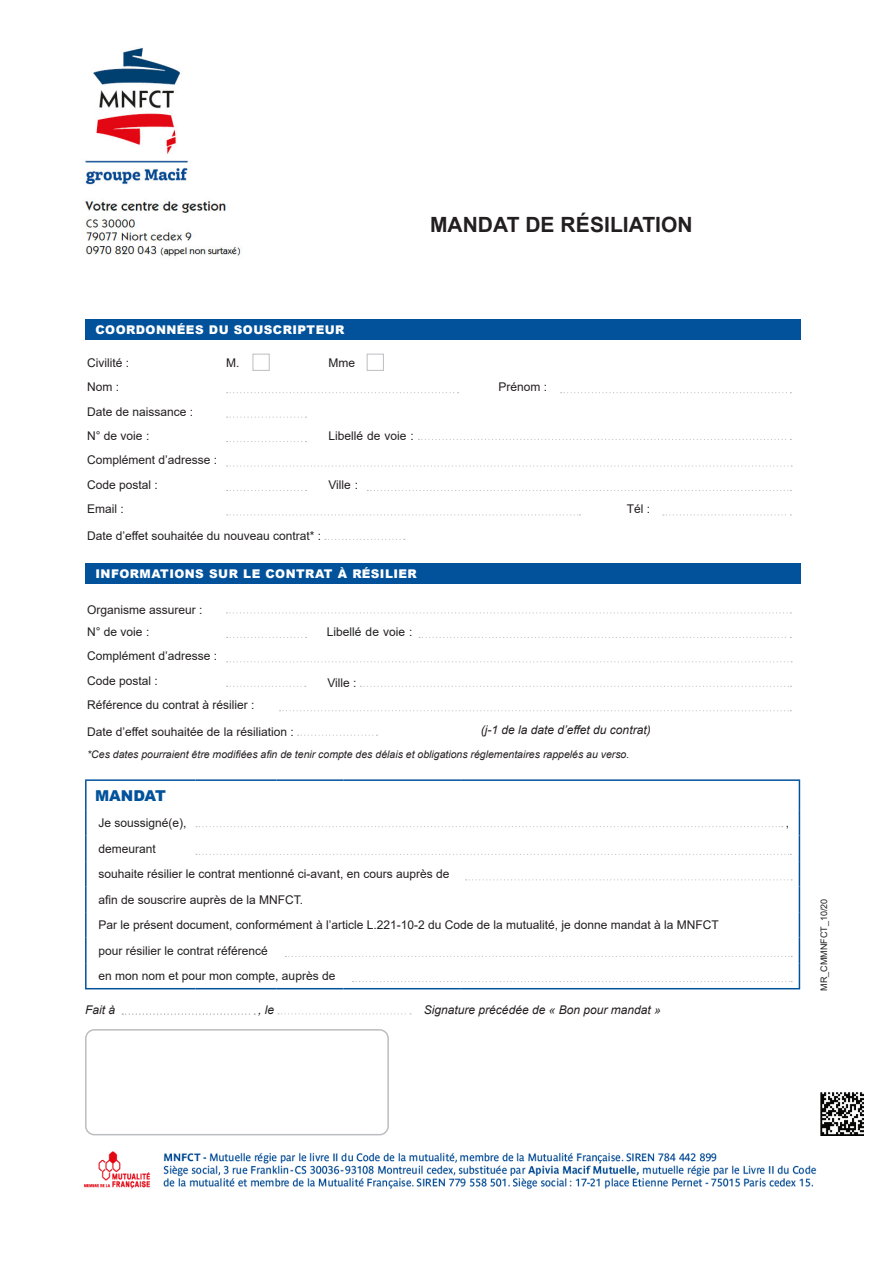
<style>
.page{position:relative;width:893px;height:1263px;background:#fff}
.page>*{position:absolute;margin:0;border:0;box-sizing:border-box;transform-origin:0 0}
.t1{font:700 21px "Arial";color:#231f20}
.t2{font:900 15px "Arial";color:#01519b}
.t3{font:12px/25.5px "Arial";color:#231f20}
.t4{font:italic 12px "Arial";color:#231f20}
.t5{font:900 12px "Arial";letter-spacing:.035em;color:#fff}
.t6{font:italic 10.5px "Arial";color:#231f20}
.t7{font:9px "Arial";color:#231f20}
</style>
<div class="page">
<svg style="left:278px;top:1013px;width:133px;height:1px"></svg>
<div style="left:85px;top:1029px;width:304px;height:106px;border:2px solid #bcbdc0;border-radius:9px"></div>
<svg style="left:122px;top:1013px;width:133px;height:2px"></svg>
<div style="left:85px;top:319px;width:715px;height:20px;background:#01519b"></div>
<div style="left:253px;top:354px;width:17px;height:17px;background:#fff;border:1px solid #bcbdc0"></div>
<div style="left:367px;top:354px;width:17px;height:17px;background:#fff;border:1px solid #bcbdc0"></div>
<svg style="left:227px;top:392px;width:232px;height:1px"></svg>
<svg style="left:561px;top:392px;width:230px;height:1px"></svg>
<svg style="left:227px;top:417px;width:80px;height:1px"></svg>
<svg style="left:227px;top:441px;width:79px;height:1px"></svg>
<svg style="left:418px;top:439px;width:373px;height:1px"></svg>
<svg style="left:227px;top:465px;width:565px;height:2px"></svg>
<svg style="left:227px;top:490px;width:80px;height:1px"></svg>
<svg style="left:367px;top:490px;width:424px;height:1px"></svg>
<svg style="left:227px;top:514px;width:353px;height:1px"></svg>
<svg style="left:663px;top:514px;width:128px;height:1px"></svg>
<svg style="left:325px;top:539px;width:80px;height:1px"></svg>
<div style="left:85px;top:564px;width:715px;height:20px;background:#01519b"></div>
<svg style="left:226px;top:612px;width:565px;height:1px"></svg>
<svg style="left:227px;top:637px;width:80px;height:1px"></svg>
<svg style="left:419px;top:637px;width:372px;height:1px"></svg>
<svg style="left:227px;top:661px;width:565px;height:1px"></svg>
<svg style="left:227px;top:686px;width:79px;height:1px"></svg>
<svg style="left:360px;top:686px;width:431px;height:1px"></svg>
<svg style="left:279px;top:710px;width:512px;height:1px"></svg>
<svg style="left:298px;top:735px;width:80px;height:1px"></svg>
<hr style="left:85px;top:779px;width:110px;height:2px;background:#01519b">
<hr style="left:85px;top:781px;width:2px;height:29px;background:#01519b">
<hr style="left:195px;top:779px;width:81px;height:2px;background:#01519b">
<hr style="left:276px;top:779px;width:67px;height:2px;background:#01519b">
<hr style="left:343px;top:779px;width:118px;height:2px;background:#01519b">
<hr style="left:461px;top:779px;width:339px;height:2px;background:#01519b">
<hr style="left:85px;top:810px;width:2px;height:26px;background:#01519b">
<hr style="left:85px;top:836px;width:2px;height:25px;background:#01519b">
<hr style="left:85px;top:861px;width:2px;height:26px;background:#01519b">
<hr style="left:85px;top:887px;width:2px;height:25px;background:#01519b">
<hr style="left:85px;top:912px;width:2px;height:26px;background:#01519b">
<hr style="left:85px;top:938px;width:2px;height:25px;background:#01519b">
<hr style="left:85px;top:963px;width:2px;height:25px;background:#01519b">
<hr style="left:85px;top:988px;width:110px;height:1px;background:#01519b">
<hr style="left:195px;top:988px;width:81px;height:1px;background:#01519b">
<hr style="left:276px;top:988px;width:67px;height:1px;background:#01519b">
<hr style="left:343px;top:988px;width:118px;height:1px;background:#01519b">
<hr style="left:461px;top:988px;width:339px;height:1px;background:#01519b">
<svg style="left:799px;top:781px;width:1px;height:207px"></svg>
<svg style="left:196px;top:826px;width:587px;height:1px"></svg>
<svg style="left:196px;top:854px;width:595px;height:1px"></svg>
<svg style="left:466px;top:879px;width:326px;height:1px"></svg>
<svg style="left:285px;top:956px;width:507px;height:1px"></svg>
<svg style="left:353px;top:981px;width:439px;height:1px"></svg>
<img style="left:821px;top:1093px;width:42px;height:42px">
<img style="left:85px;top:47px;width:157px;height:211px">
<img style="left:83px;top:1151px;width:734px;height:38px">
<h1 class="t1" style="left:430px;top:210px;width:264px">MANDAT DE RÉSILIATION</h1>
<p class="t5" style="left:96px;top:320px;width:250px">COORDONNÉES DU SOUSCRIPTEUR</p>
<p class="t3" style="left:87px;top:350px;width:43px">Civilité :</p>
<p class="t3" style="left:226px;top:350px;width:15px">M.</p>
<p class="t3" style="left:328px;top:350px;width:28px">Mme</p>
<p class="t3" style="left:87px;top:374px;width:34px">Nom :</p>
<p class="t3" style="left:499px;top:374px;width:50px">Prénom :</p>
<p class="t3" style="left:87px;top:399px;width:108px;line-height:24.5px">Date de naissance :<br>N° de voie :</p>
<p class="t3" style="left:328px;top:423px;width:87px">Libellé de voie :</p>
<p class="t3" style="left:87px;top:448px;width:132px;line-height:24.5px">Complément d’adresse :<br>Code postal :</p>
<p class="t3" style="left:328px;top:472px;width:31px">Ville :</p>
<p class="t3" style="left:87px;top:496px;width:38px">Email :</p>
<p class="t3" style="left:627px;top:496px;width:25px">Tél :</p>
<p class="t3" style="left:87px;top:523px;width:235px">Date d’effet souhaitée du nouveau contrat* :</p>
<p class="t5" style="left:96px;top:565px;width:323px">INFORMATIONS SUR LE CONTRAT À RÉSILIER</p>
<p class="t3" style="left:87px;top:598px;width:117px;line-height:22.2px">Organisme assureur :<br>N° de voie :</p>
<p class="t3" style="left:327px;top:619px;width:87px">Libellé de voie :</p>
<p class="t3" style="left:87px;top:644px;width:132px;line-height:24.5px">Complément d’adresse :<br>Code postal :</p>
<p class="t3" style="left:327px;top:670px;width:31px">Ville :</p>
<p class="t3" style="left:87px;top:692px;width:169px">Référence du contrat à résilier :</p>
<p class="t3" style="left:87px;top:719px;width:208px">Date d’effet souhaitée de la résiliation :</p>
<p class="t4" style="left:481px;top:722px;width:171px">(j-1 de la date d’effet du contrat)</p>
<p class="t6" style="left:87px;top:747px;width:544px">*Ces dates pourraient être modifiées afin de tenir compte des délais et obligations réglementaires rappelés au verso.</p>
<p class="t2" style="left:95px;top:785px;width:72px">MANDAT</p>
<p class="t3" style="left:99px;top:810px;width:90px">Je soussigné(e),</p>
<p class="t3" style="left:786px;top:810px;width:5px">,</p>
<p class="t3" style="left:99px;top:836px;width:622px">demeurant<br>souhaite résilier le contrat mentionné ci-avant, en cours auprès de<br>afin de souscrire auprès de la MNFCT.<br>Par le présent document, conformément à l’article L.221-10-2 du Code de la mutualité, je donne mandat à la MNFCT pour résilier le contrat référencé<br>en mon nom et pour mon compte, auprès de</p>
<p class="t4" style="left:85px;top:1002px;width:32px">Fait à</p>
<p class="t4" style="left:258px;top:1002px;width:18px">, le</p>
<p class="t4" style="left:424px;top:1002px;width:238px">Signature précédée de « Bon pour mandat »</p>
<p class="t7" style="left:818px;top:991px;width:94px;rotate:-90deg">MR_CMMNFCT_10/20</p>
</div>
